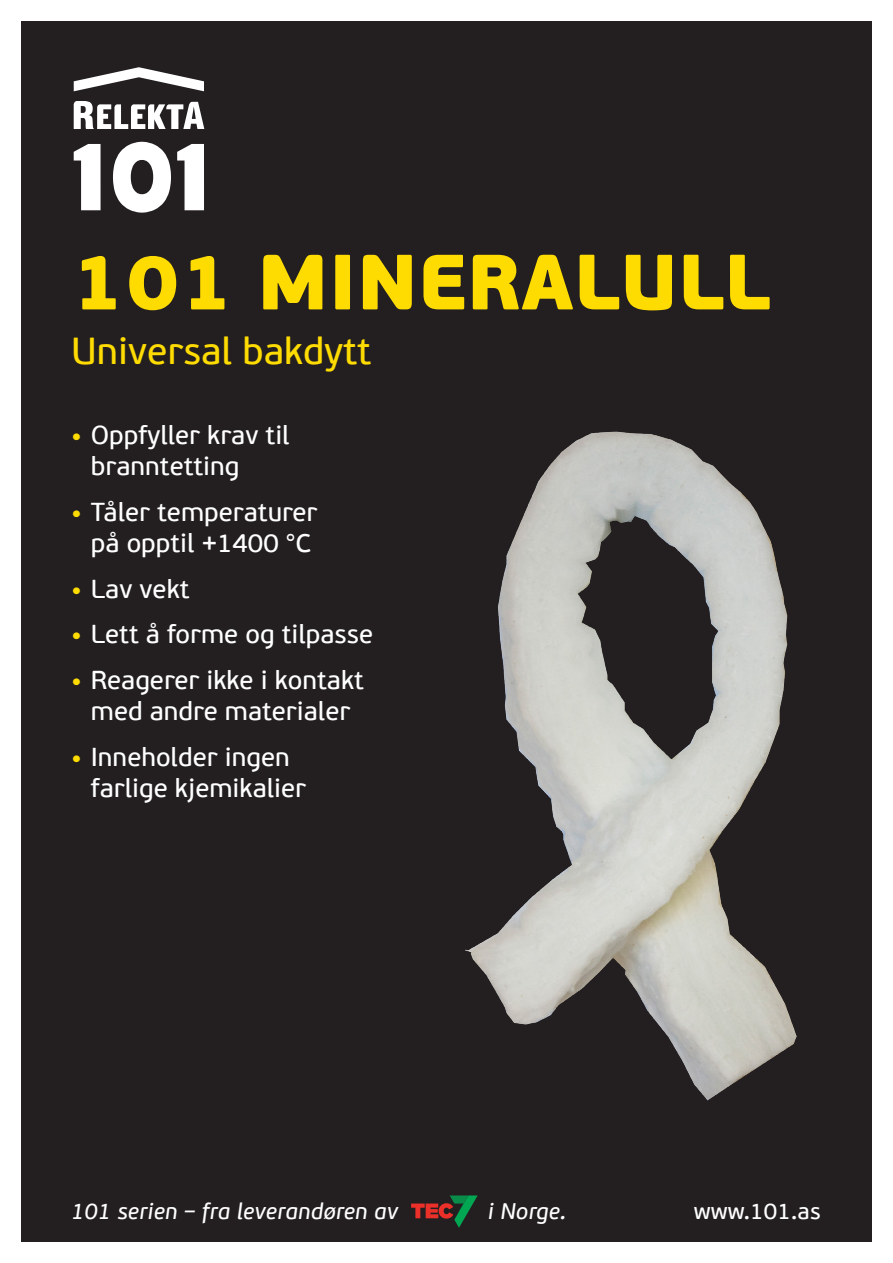
<style>
.page{position:relative;width:893px;height:1263px;background:#fff}
.page>*{position:absolute;margin:0;border:0;box-sizing:border-box;transform-origin:0 0}
.Produkttittel{font:900 78px "PF Beau Sans Pro";color:#ffdc01}
.Undertittel{font:37.5px "PF Beau Sans Pro Bbook";color:#ffdc01}
.t1{font:25.95px/31px "PF Beau Sans Pro Bbook";color:#fff}
.t2{font:italic 22.5px "PF Beau Sans Pro Bbook";letter-spacing:.01em;color:#fff}
.t3{font:22.5px "PF Beau Sans Pro Bbook";letter-spacing:.01em;color:#fff}
.s1{font-family:"PF Beau Sans Pro";font-weight:900;font-size:22.5px;color:#ffdc01}
</style>
<div class="page">
<div style="left:21px;top:21px;width:851px;height:1221px;background:#231f20"></div>
<svg style="left:177px;top:144px;width:27px;height:66px"></svg>
<svg style="left:113px;top:142px;width:58px;height:71px"></svg>
<svg style="left:74px;top:144px;width:27px;height:66px"></svg>
<svg style="left:74px;top:67px;width:130px;height:24px"></svg>
<svg style="left:74px;top:101px;width:130px;height:28px"></svg>
<svg style="left:411px;top:1195px;width:67px;height:33px"></svg>
<img style="left:465px;top:431px;width:332px;height:670px">
<p class="Produkttittel" style="left:71px;top:232px;width:701px">101 MINERALULL</p>
<p class="Undertittel" style="left:71px;top:329px;width:302px">Universal bakdytt</p>
<p class="t1" style="left:91px;top:420px;width:200px;text-indent:-20px"><span class="s1">•</span> Oppfyller krav til branntetting</p>
<p class="t1" style="left:71px;top:497px;width:248px;text-align:center"><span class="s1">•</span> Tåler temperaturer på opptil +1400 °C</p>
<p class="t1" style="left:71px;top:574px;width:120px"><span class="s1">•</span> Lav vekt</p>
<p class="t1" style="left:71px;top:619px;width:303px"><span class="s1">•</span> Lett å forme og tilpasse</p>
<p class="t1" style="left:71px;top:665px;width:294px;text-align:center"><span class="s1">•</span> Reagerer ikke i kontakt med andre materialer</p>
<p class="t1" style="left:91px;top:742px;width:217px;text-indent:-20px"><span class="s1">•</span> Inneholder ingen farlige kjemikalier</p>
<p class="t2" style="left:71px;top:1198px;width:328px">101 serien – fra leverandøren av</p>
<p class="t2" style="left:488px;top:1198px;width:80px">i Norge.</p>
<p class="t3" style="left:694px;top:1198px;width:129px">www.101.as</p>
</div>
